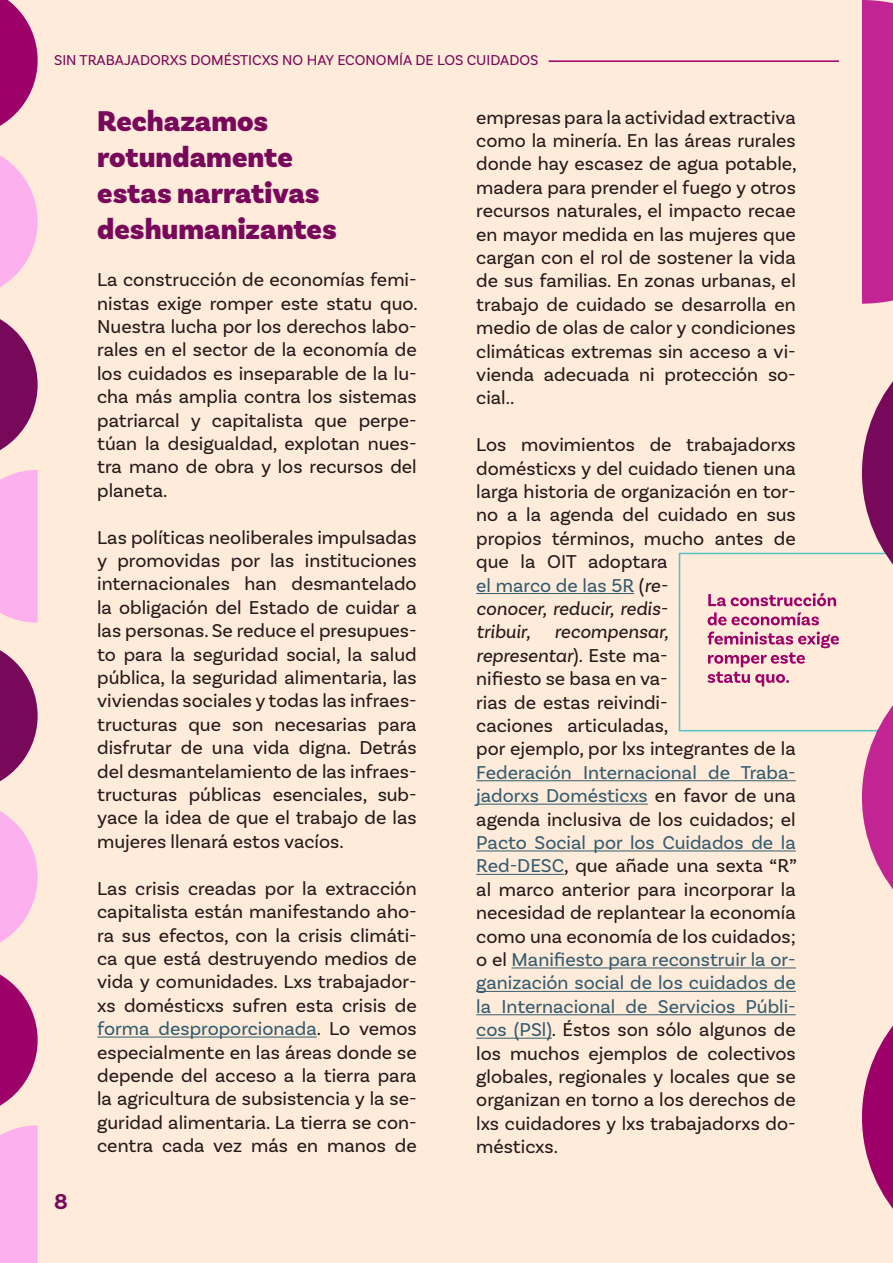
<style>
.page{position:relative;width:893px;height:1263px;background:#ffebd9}
.page>*{position:absolute;margin:0;border:0;box-sizing:border-box;transform-origin:0 0}
.t1{font:900 30px/36px "Basic Sans";color:#780859}
.t2{font:700 22.5px "Basic Sans";color:#780859}
.t3{font:19.5px/23.4px "Basic Sans";color:#241a1a;text-align:justify}
.t4{font:19.5px/23.4px "Basic Sans";color:#335c70;text-align:justify}
.t5{font:15px "Basic Sans";color:#780859}
.s1{color:#335c70}
.s2{font-style:italic}
.s3{color:#241a1a}
</style>
<div class="page">
<hr style="left:97px;top:1036px;width:220px;height:1px;background:#335c70">
<hr style="left:476px;top:593px;width:158px;height:1px;background:#335c70">
<hr style="left:476px;top:780px;width:320px;height:1px;background:#335c70">
<hr style="left:476px;top:804px;width:172px;height:1px;background:#335c70">
<hr style="left:476px;top:850px;width:320px;height:1px;background:#335c70">
<hr style="left:476px;top:874px;width:88px;height:1px;background:#335c70">
<hr style="left:512px;top:967px;width:284px;height:1px;background:#335c70">
<hr style="left:476px;top:991px;width:320px;height:1px;background:#335c70">
<hr style="left:476px;top:1014px;width:320px;height:1px;background:#335c70">
<hr style="left:476px;top:1038px;width:76px;height:1px;background:#335c70">
<svg style="left:0;top:319px;width:38px;height:131px"></svg>
<svg style="left:0;top:470px;width:38px;height:153px;background:#fcb3eb"></svg>
<svg style="left:0;top:0;width:38px;height:126px"></svg>
<svg style="left:0;top:155px;width:38px;height:132px"></svg>
<svg style="left:0;top:974px;width:38px;height:132px"></svg>
<div style="left:0;top:1125px;width:38px;height:138px;background:#fcb0ed"></div>
<svg style="left:0;top:650px;width:38px;height:132px"></svg>
<svg style="left:0;top:811px;width:38px;height:132px"></svg>
<div style="left:862px;top:0;width:31px;height:304px;background:#c22494"></div>
<svg style="left:862px;top:1025px;width:31px;height:184px"></svg>
<hr style="left:549px;top:60px;width:290px;height:2px;background:#9e0069">
<svg style="left:679px;top:381px;width:214px;height:508px"></svg>
<p class="t5" style="left:54px;top:51px;width:486px">SIN TRABAJADORXS DOMÉSTICXS NO HAY ECONOMÍA DE LOS CUIDADOS</p>
<p class="t2" style="left:54px;top:1188px;width:15px">8</p>
<h1 class="t1" style="left:97px;top:104px;width:241px">Rechazamos rotundamente estas narrativas deshumanizantes</h1>
<p class="t3" style="left:97px;top:268px;width:322px">La construcción de economías femi&shy;nistas exige romper este statu quo.<br>Nuestra lucha por los derechos labo&shy;rales en el sector de la economía de los cuidados es inseparable de la lu&shy;cha más amplia contra los sistemas patriarcal y capitalista que perpe&shy;túan la desigualdad, explotan nues&shy;tra mano de obra y los recursos del planeta.</p>
<p class="t3" style="left:97px;top:525px;width:321px">Las políticas neoliberales impulsadas y promovidas por las instituciones internacionales han desmantelado la obligación del Estado de cuidar a las personas. Se reduce el presupues&shy;to para la seguridad social, la salud pública, la seguridad alimentaria, las viviendas sociales y todas las infraes&shy;tructuras que son necesarias para disfrutar de una vida digna. Detrás del desmantelamiento de las infraes&shy;tructuras públicas esenciales, sub&shy;yace la idea de que el trabajo de las mujeres llenará estos vacíos.</p>
<p class="t3" style="left:97px;top:876px;width:321px">Las crisis creadas por la extracción capitalista están manifestando aho&shy;ra sus efectos, con la crisis climáti&shy;ca que está destruyendo medios de vida y comunidades. Lxs trabajador&shy;xs domésticxs sufren esta crisis de <span class="s1">forma desproporcionada</span>. Lo vemos especialmente en las áreas donde se depende del acceso a la tierra para la agricultura de subsistencia y la se&shy;guridad alimentaria. La tierra se con&shy;centra cada vez más en manos de</p>
<p class="t3" style="left:476px;top:105px;width:322px">empresas para la actividad extractiva como la minería. En las áreas rurales donde hay escasez de agua potable, madera para prender el fuego y otros recursos naturales, el impacto recae en mayor medida en las mujeres que cargan con el rol de sostener la vida de sus familias. En zonas urbanas, el trabajo de cuidado se desarrolla en medio de olas de calor y condiciones climáticas extremas sin acceso a vi&shy;vienda adecuada ni protección so&shy;cial..</p>
<p class="t3" style="left:476px;top:433px;width:321px;text-align:left">Los movimientos de trabajadorxs domésticxs y del cuidado tienen una larga historia de organización en tor&shy;no a la agenda del cuidado en sus propios términos, mucho antes de que la OIT adoptara<br><span class="s1">el marco de las 5R</span> (<span class="s2">re-<br>conocer, reducir, redis-<br>tribuir, recompensar,<br>representar</span>). Este ma-<br>nifiesto se basa en va-<br>rias de estas reivindi-<br>caciones articuladas,<br>por ejemplo, por lxs integrantes de la</p>
<p class="t4" style="left:476px;top:760px;width:321px">Federación Internacional de Traba&shy;jadorxs Domésticxs <span class="s3">en favor de una agenda inclusiva de los cuidados; el</span></p>
<p class="t3" style="left:476px;top:831px;width:322px"><span class="s1">Pacto Social por los Cuidados de la Red-DESC</span>, que añade una sexta “R” al marco anterior para incorporar la necesidad de replantear la economía como una economía de los cuidados; o el <span class="s1">Manifiesto para reconstruir la or&shy;ganización social de los cuidados de la Internacional de Servicios Públi&shy;cos (PSl)</span>. Éstos son sólo algunos de los muchos ejemplos de colectivos globales, regionales y locales que se organizan en torno a los derechos de lxs cuidadores y lxs trabajadorxs do&shy;mésticxs.</p>
</div>
